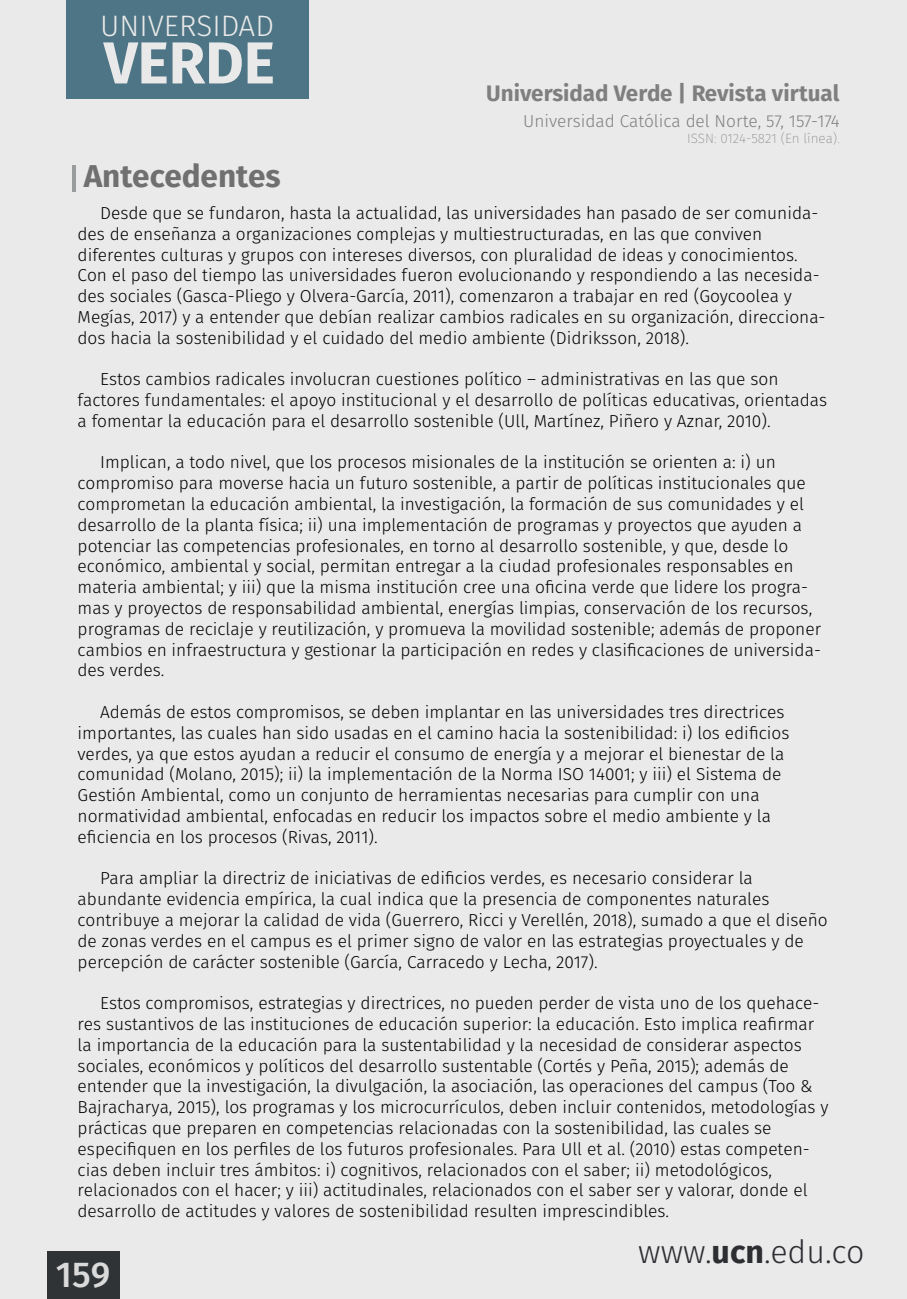
<style>
.page{position:relative;width:907px;height:1299px;background:#eaeaea}
.page>*{position:absolute;margin:0;border:0;box-sizing:border-box;transform-origin:0 0}
.t1{font:700 59.18px "Fira Sans";color:#e9e9e9}
.t2{font:500 36px "Fira Sans";color:#dadada}
.t3{font:300 32.18px "Fira Sans";color:#2d2e32}
.t4{font:700 31.5px "Fira Sans";color:#707070}
.t5{font:300 29.47px "Fira Sans";color:#e9e9e9}
.t6{font:700 22.28px "Fira Sans";color:#7f7f7f}
.t7{font:300 17.32px/20.7px "Fira Sans";color:#000}
.t8{font:300 17.32px "Fira Sans";color:#7f7f7f}
.t9{font:200 13.5px "Fira Sans";color:#7f7f7f}
.s1{font-weight:700}
</style>
<div class="page">
<div style="left:66px;top:0;width:243px;height:98px;background:#4c7384"></div>
<div style="left:47px;top:1252px;width:72px;height:47px;background:#2f3336"></div>
<hr style="left:73px;top:165px;width:3px;height:26px;background:#989c9d">
<h3 class="t5" style="left:100px;top:5px;width:175px">UNIVERSIDAD</h3>
<h1 class="t1" style="left:104px;top:21px;width:172px">VERDE</h1>
<p class="t6" style="left:486px;top:78px;width:355px">Universidad Verde | Revista virtual</p>
<p class="t8" style="left:523px;top:108px;width:318px">Universidad Católica del Norte, 57, 157-174</p>
<p class="t9" style="left:687px;top:129px;width:154px">ISSN: 0124-5821 (En línea).</p>
<h3 class="t4" style="left:84px;top:154px;width:199px">Antecedentes</h3>
<p class="t7" style="left:78px;top:202px;width:749px;text-indent:23px">Desde que se fundaron, hasta la actualidad, las universidades han pasado de ser comunida&shy;des de enseñanza a organizaciones complejas y multiestructuradas, en las que conviven diferentes culturas y grupos con intereses diversos, con pluralidad de ideas y conocimientos.<br>Con el paso del tiempo las universidades fueron evolucionando y respondiendo a las necesida&shy;des sociales (Gasca-Pliego y Olvera-García, 2011), comenzaron a trabajar en red (Goycoolea y Megías, 2017) y a entender que debían realizar cambios radicales en su organización, direcciona&shy;dos hacia la sostenibilidad y el cuidado del medio ambiente (Didriksson, 2018).</p>
<p class="t7" style="left:78px;top:369px;width:751px;text-indent:23px">Estos cambios radicales involucran cuestiones político – administrativas en las que son factores fundamentales: el apoyo institucional y el desarrollo de políticas educativas, orientadas a fomentar la educación para el desarrollo sostenible (Ull, Martínez, Piñero y Aznar, 2010).</p>
<p class="t7" style="left:78px;top:452px;width:745px;text-indent:23px">Implican, a todo nivel, que los procesos misionales de la institución se orienten a: i) un compromiso para moverse hacia un futuro sostenible, a partir de políticas institucionales que comprometan la educación ambiental, la investigación, la formación de sus comunidades y el desarrollo de la planta física; ii) una implementación de programas y proyectos que ayuden a potenciar las competencias profesionales, en torno al desarrollo sostenible, y que, desde lo económico, ambiental y social, permitan entregar a la ciudad profesionales responsables en materia ambiental; y iii) que la misma institución cree una oficina verde que lidere los progra&shy;mas y proyectos de responsabilidad ambiental, energías limpias, conservación de los recursos, programas de reciclaje y reutilización, y promueva la movilidad sostenible; además de proponer cambios en infraestructura y gestionar la participación en redes y clasificaciones de universida&shy;des verdes.</p>
<p class="t7" style="left:78px;top:701px;width:713px;text-indent:23px">Además de estos compromisos, se deben implantar en las universidades tres directrices importantes, las cuales han sido usadas en el camino hacia la sostenibilidad: i) los edificios verdes, ya que estos ayudan a reducir el consumo de energía y a mejorar el bienestar de la comunidad (Molano, 2015); ii) la implementación de la Norma ISO 14001; y iii) el Sistema de Gestión Ambiental, como un conjunto de herramientas necesarias para cumplir con una normatividad ambiental, enfocadas en reducir los impactos sobre el medio ambiente y la eficiencia en los procesos (Rivas, 2011).</p>
<p class="t7" style="left:78px;top:868px;width:751px;text-indent:23px">Para ampliar la directriz de iniciativas de edificios verdes, es necesario considerar la abundante evidencia empírica, la cual indica que la presencia de componentes naturales contribuye a mejorar la calidad de vida (Guerrero, Ricci y Verellén, 2018), sumado a que el diseño de zonas verdes en el campus es el primer signo de valor en las estrategias proyectuales y de percepción de carácter sostenible (García, Carracedo y Lecha, 2017).</p>
<p class="t7" style="left:78px;top:992px;width:752px;text-indent:23px">Estos compromisos, estrategias y directrices, no pueden perder de vista uno de los quehace&shy;res sustantivos de las instituciones de educación superior: la educación. Esto implica reafirmar la importancia de la educación para la sustentabilidad y la necesidad de considerar aspectos sociales, económicos y políticos del desarrollo sustentable (Cortés y Peña, 2015); además de entender que la investigación, la divulgación, la asociación, las operaciones del campus (Too &amp; Bajracharya, 2015), los programas y los microcurrículos, deben incluir contenidos, metodologías y prácticas que preparen en competencias relacionadas con la sostenibilidad, las cuales se especifiquen en los perfiles de los futuros profesionales. Para Ull et al. (2010) estas competen&shy;cias deben incluir tres ámbitos: i) cognitivos, relacionados con el saber; ii) metodológicos, relacionados con el hacer; y iii) actitudinales, relacionados con el saber ser y valorar, donde el desarrollo de actitudes y valores de sostenibilidad resulten imprescindibles.</p>
<h2 class="t2" style="left:56px;top:1248px;width:56px">159</h2>
<h3 class="t3" style="left:638px;top:1229px;width:228px">www.<span class="s1">ucn</span>.edu.co</h3>
</div>
